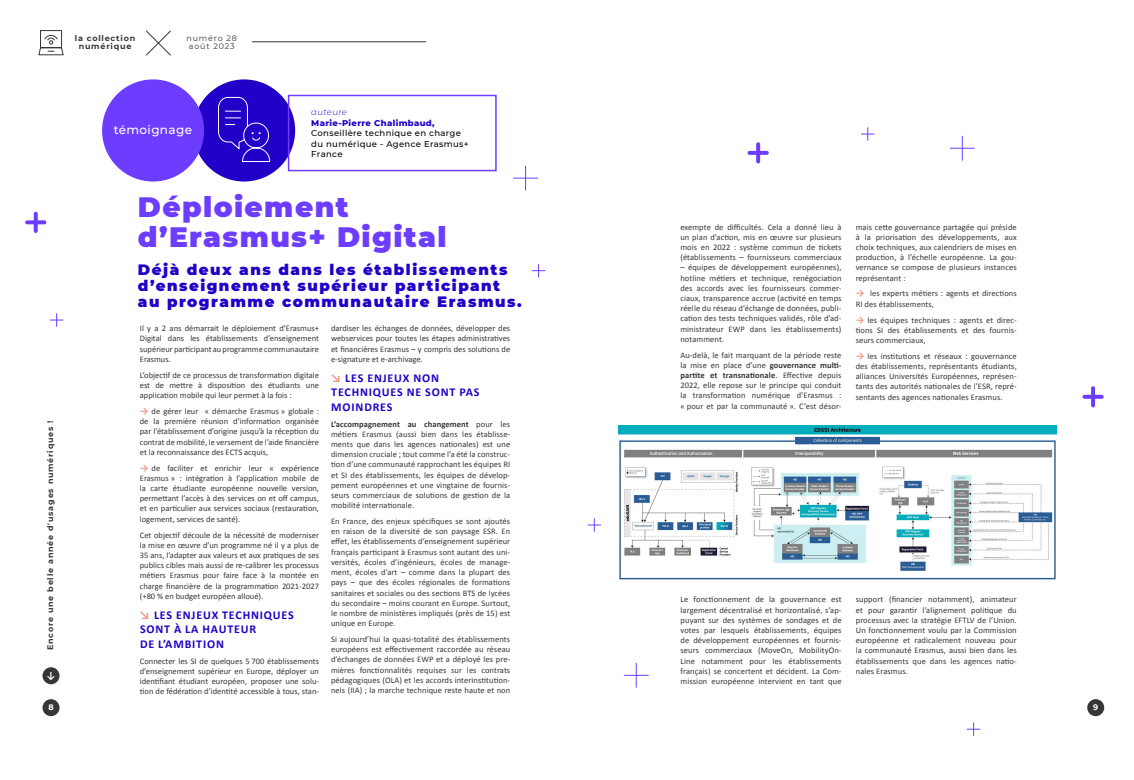
<style>
.page{position:relative;width:1134px;height:780px;background:#fff}
.page>*{position:absolute;margin:0;border:0;box-sizing:border-box;transform-origin:0 0}
.t1{font:900 28px/30px "Montserrat";letter-spacing:.05em;color:#6d3dff}
.t2{font:900 15px/16px "Montserrat";letter-spacing:.1em;color:#2200c8}
.t3{font:700 12px/14.4px "Calibri";letter-spacing:.07em;color:#2200c8}
.t4{font:500 12px "Montserrat";letter-spacing:.03em;color:#fff}
.t5{font:700 10px "Calibri";color:#fff}
.t6{font:8.5px/10.2px "Calibri";letter-spacing:.01em;color:#373636;text-align:justify}
.t7{font:500 8.5px/10.5px "Montserrat";letter-spacing:.04em;color:#000}
.t8{font:800 8.5px "Montserrat";letter-spacing:.04em;color:#2200c8}
.t9{font:italic 300 8.5px "Montserrat";letter-spacing:.04em;color:#2200c8}
.t10{font:700 8px/8px "Montserrat";letter-spacing:.1em;color:#373636;text-align:center}
.t11{font:8px/8px "Montserrat";letter-spacing:.1em;color:#373636}
.t12{font:700 8px "Montserrat";color:#fff}
.s1{font-weight:700}
.s2{font-weight:700;font-size:9.5px;color:#f39582}
.s3{color:#f39582}
</style>
<div class="page">
<hr style="left:252px;top:41px;width:174px;height:1px;background:#373636">
<div style="left:43px;top:667px;width:17px;height:17px;background:#373636;border-radius:50%"></div>
<svg style="left:38px;top:30px;width:26px;height:26px"></svg>
<svg style="left:146px;top:30px;width:25px;height:26px"></svg>
<div style="left:43px;top:699px;width:17px;height:17px;background:#373636;border-radius:50%"></div>
<div style="left:1087px;top:699px;width:17px;height:17px;background:#373636;border-radius:50%"></div>
<svg style="left:50px;top:313px;width:13px;height:13px"></svg>
<svg style="left:861px;top:128px;width:13px;height:12px"></svg>
<svg style="left:967px;top:722px;width:13px;height:13px"></svg>
<svg style="left:588px;top:518px;width:13px;height:13px"></svg>
<svg style="left:34px;top:214px;width:4px;height:17px"></svg>
<svg style="left:27px;top:220px;width:17px;height:4px"></svg>
<svg style="left:756px;top:144px;width:4px;height:17px"></svg>
<svg style="left:749px;top:151px;width:18px;height:4px"></svg>
<svg style="left:1091px;top:388px;width:4px;height:17px"></svg>
<svg style="left:1084px;top:395px;width:18px;height:4px"></svg>
<svg style="left:532px;top:264px;width:13px;height:13px"></svg>
<svg style="left:513px;top:166px;width:25px;height:24px"></svg>
<svg style="left:624px;top:663px;width:24px;height:24px"></svg>
<svg style="left:950px;top:136px;width:24px;height:24px"></svg>
<div style="left:193px;top:79px;width:102px;height:102px;background:#2200c8;border-radius:50%"></div>
<svg style="left:218px;top:96px;width:53px;height:66px"></svg>
<div style="left:102px;top:79px;width:102px;height:102px;background:#6d3dff;border-radius:50%"></div>
<div style="left:288px;top:95px;width:209px;height:76px;border:2px solid #6d3dff"></div>
<img style="left:619px;top:426px;width:437px;height:154px">
<p class="t10" style="left:75px;top:34px;width:62px">la collection numérique</p>
<p class="t11" style="left:187px;top:34px;width:52px">numéro 28 août 2023</p>
<h3 class="t4" style="left:114px;top:121px;width:80px">témoignage</h3>
<p class="t9" style="left:311px;top:106px;width:37px">auteure</p>
<p class="t8" style="left:311px;top:116px;width:125px">Marie-Pierre Chalimbaud,</p>
<p class="t7" style="left:311px;top:127px;width:159px">Conseillère technique en charge du numérique - Agence Erasmus+<br>France</p>
<h1 class="t1" style="left:138px;top:190px;width:310px">Déploiement d’Erasmus+ Digital</h1>
<h2 class="t2" style="left:138px;top:260px;width:385px">Déjà deux ans dans les établissements d’enseignement supérieur participant au programme communautaire Erasmus.</h2>
<p class="t6" style="left:680px;top:221px;width:163px">exempte de difficultés. Cela a donné lieu à un plan d’action, mis en œuvre sur plusieurs mois en 2022 : système commun de tickets (établissements – fournisseurs commerciaux</p>
<p class="t6" style="left:680px;top:262px;width:163px">– équipes de développement européennes), hotline métiers et technique, renégociation des accords avec les fournisseurs commer&shy;ciaux, transparence accrue (activité en temps réelle du réseau d’échange de données, publi&shy;cation des tests techniques validés, rôle d’ad&shy;ministrateur EWP dans les établissements) notamment.</p>
<p class="t6" style="left:680px;top:350px;width:163px">Au-delà, le fait marquant de la période reste la mise en place d’une <span class="s1">gouvernance multi&shy;partite et transnationale</span>. Effective depuis 2022, elle repose sur le principe qui conduit la transformation numérique d’Erasmus : « pour et par la communauté ». C’est désor-</p>
<p class="t6" style="left:856px;top:221px;width:163px">mais cette gouvernance partagée qui préside à la priorisation des développements, aux choix techniques, aux calendriers de mises en production, à l’échelle européenne. La gou&shy;vernance se compose de plusieurs instances représentant :</p>
<p class="t6" style="left:856px;top:288px;width:163px"><span class="s2">→</span> les experts métiers : agents et directions<br>RI des établissements,</p>
<p class="t6" style="left:856px;top:314px;width:163px"><span class="s2">→</span> les équipes techniques : agents et direc&shy;tions SI des établissements et des fournis&shy;seurs commerciaux,</p>
<p class="t6" style="left:856px;top:351px;width:163px"><span class="s2">→</span> les institutions et réseaux : gouvernance des établissements, représentants étudiants, alliances Universités Européennes, représen&shy;tants des autorités nationales de l’ESR, repré&shy;sentants des agences nationales Erasmus.</p>
<p class="t6" style="left:140px;top:323px;width:181px">Il y a 2 ans démarrait le déploiement d’Erasmus+ Digital dans les établissements d’enseignement supérieur participant au programme communautaire Erasmus.</p>
<p class="t6" style="left:140px;top:370px;width:181px">L’objectif de ce processus de transformation digitale est de mettre à disposition des étudiants une application mobile qui leur permet à la fois :</p>
<p class="t6" style="left:140px;top:406px;width:181px"><span class="s2">→</span> de gérer leur « démarche Erasmus » globale : de la première réunion d’information organisée par l’établissement d’origine jusqu’à la réception du contrat de mobilité, le versement de l’aide financière et la reconnaissance des ECTS acquis,</p>
<p class="t6" style="left:140px;top:462px;width:181px"><span class="s2">→</span> de faciliter et enrichir leur « expérience Erasmus » : intégration à l’application mobile de la carte étudiante européenne nouvelle version, permettant l’accès à des services on et off campus, et en particulier aux services sociaux (restauration, logement, services de santé).</p>
<p class="t6" style="left:140px;top:529px;width:181px">Cet objectif découle de la nécessité de moderniser la mise en œuvre d’un programme né il y a plus de 35 ans, l’adapter aux valeurs et aux pratiques de ses publics cibles mais aussi de re-calibrer les processus métiers Erasmus pour faire face à la montée en charge financière de la programmation 2021-2027 (+80 % en budget européen alloué).</p>
<h3 class="t3" style="left:140px;top:607px;width:155px"><span class="s3">↘</span> LES ENJEUX TECHNIQUES<br>SONT À LA HAUTEUR<br>DE L’AMBITION</h3>
<p class="t6" style="left:140px;top:655px;width:181px">Connecter les SI de quelques 5 700 établissements d’enseignement supérieur en Europe, déployer un identifiant étudiant européen, proposer une solu&shy;tion de fédération d’identité accessible à tous, stan-</p>
<p class="t6" style="left:331px;top:323px;width:181px">dardiser les échanges de données, développer des webservices pour toutes les étapes administratives et financières Erasmus – y compris des solutions de e-signature et e-archivage.</p>
<h3 class="t3" style="left:331px;top:370px;width:150px"><span class="s3">↘</span> LES ENJEUX NON<br>TECHNIQUES NE SONT PAS<br>MOINDRES</h3>
<p class="t6" style="left:331px;top:418px;width:181px"><span class="s1">L’accompagnement au changement</span> pour les métiers Erasmus (aussi bien dans les établisse&shy;ments que dans les agences nationales) est une dimension cruciale ; tout comme l’a été la construc&shy;tion d’une communauté rapprochant les équipes RI et SI des établissements, les équipes de dévelop&shy;pement européennes et une vingtaine de fournis&shy;seurs commerciaux de solutions de gestion de la mobilité internationale.</p>
<p class="t6" style="left:331px;top:516px;width:181px">En France, des enjeux spécifiques se sont ajoutés en raison de la diversité de son paysage ESR. En effet, les établissements d’enseignement supérieur français participant à Erasmus sont autant des uni&shy;versités, écoles d’ingénieurs, écoles de manage&shy;ment, écoles d’art – comme dans la plupart des pays – que des écoles régionales de formations sanitaires et sociales ou des sections BTS de lycées du secondaire – moins courant en Europe. Surtout, le nombre de ministères impliqués (près de 15) est unique en Europe.</p>
<p class="t6" style="left:331px;top:634px;width:181px">Si aujourd’hui la quasi-totalité des établissements européens est effectivement raccordée au réseau d’échanges de données EWP et a déployé les pre&shy;mières fonctionnalités requises sur les contrats pédagogiques (OLA) et les accords interinstitution&shy;nels (IIA) ; la marche technique reste haute et non</p>
<p class="t10" style="left:46px;top:650px;width:231px;rotate:-90deg">Encore une belle année d'usages numériques !</p>
<p class="t6" style="left:681px;top:594px;width:163px">Le fonctionnement de la gouvernance est largement décentralisé et horizontalisé, s’ap&shy;puyant sur des systèmes de sondages et de votes par lesquels établissements, équipes de développement européennes et fournis&shy;seurs commerciaux (MoveOn, MobilityOn-Line notamment pour les établissements français) se concertent et décident. La Com&shy;mission européenne intervient en tant que</p>
<p class="t6" style="left:856px;top:594px;width:162px">support (financier notamment), animateur et pour garantir l’alignement politique du processus avec la stratégie EFTLV de l’Union.<br>Un fonctionnement voulu par la Commission européenne et radicalement nouveau pour la communauté Erasmus, aussi bien dans les établissements que dans les agences natio&shy;nales Erasmus.</p>
<p class="t5" style="left:46px;top:669px;width:11px">↓</p>
<p class="t12" style="left:48px;top:701px;width:7px">8</p>
<p class="t12" style="left:1093px;top:701px;width:7px">9</p>
</div>
